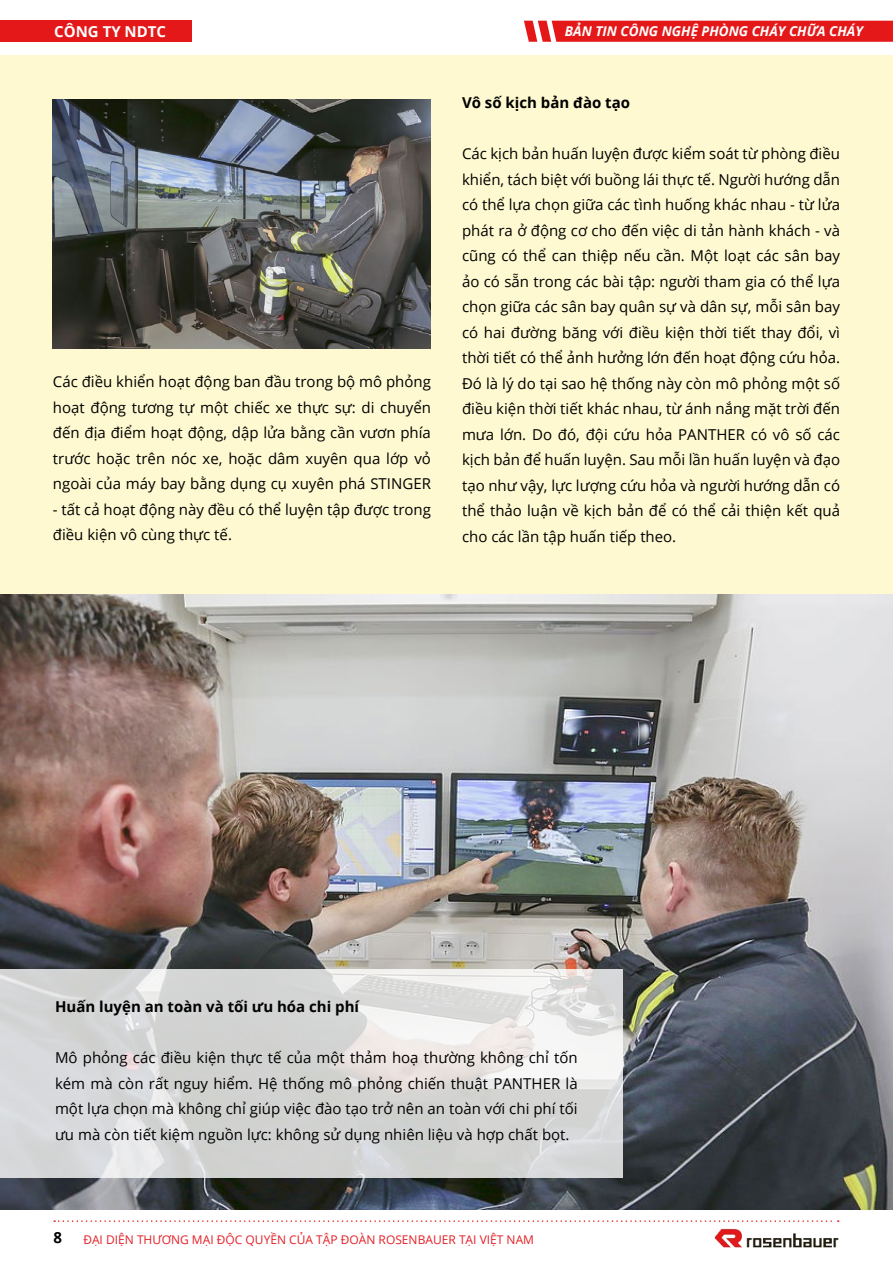
<style>
.page{position:relative;width:893px;height:1263px;background:#fff}
.page>*{position:absolute;margin:0;border:0;box-sizing:border-box;transform-origin:0 0}
.t1{font:15px/25.5px "Open Sans";color:#000;text-align:justify}
.t2{font:700 15px "Open Sans";color:#000}
.t3{font:700 15px "Open Sans";color:#fff}
.t4{font:700 15px "Open Sans";color:#000101}
.t5{font:italic 700 13.5px "Open Sans";color:#fff}
.t6{font:12px "Open Sans";color:#e41f26}
</style>
<div class="page">
<div style="left:0;top:21px;width:192px;height:21px;background:#e41819"></div>
<div style="left:0;top:55px;width:893px;height:539px;background:#fef9d0"></div>
<img style="left:53px;top:100px;width:378px;height:248px">
<img style="left:0;top:594px;width:893px;height:615px">
<svg style="left:0;top:969px;width:623px;height:209px;background:#dadad9"></svg>
<svg style="left:54px;top:1220px;width:785px;height:2px"></svg>
<img style="left:714px;top:1228px;width:125px;height:20px">
<svg style="left:524px;top:21px;width:369px;height:21px;background:#e52223"></svg>
<p class="t3" style="left:54px;top:21px;width:113px">Công Ty N DTC</p>
<p class="t5" style="left:565px;top:22px;width:300px">BẢN TIN CÔNG NGHỆ PHÒNG CHÁY CHỮA CHÁY</p>
<p class="t1" style="left:53px;top:368px;width:380px">Các điều khiển hoạt động ban đầu trong bộ mô phỏng hoạt động tương tự một chiếc xe thực sự: di chuyển đến địa điểm hoạt động, dập lửa bằng cần vươn phía trước hoặc trên nóc xe, hoặc dâm xuyên qua lớp vỏ ngoài của máy bay bằng dụng cụ xuyên phá STINGER</p>
<p class="t1" style="left:53px;top:496px;width:380px">- tất cả hoạt động này đều có thể luyện tập được trong điều kiện vô cùng thực tế.</p>
<p class="t2" style="left:462px;top:92px;width:170px">Vô số kịch bản đào tạo</p>
<p class="t1" style="left:462px;top:141px;width:380px">Các kịch bản huấn luyện được kiểm soát từ phòng điều khiển, tách biệt với buồng lái thực tế. Người hướng dẫn có thể lựa chọn giữa các tình huống khác nhau - từ lửa phát ra ở động cơ cho đến việc di tản hành khách - và cũng có thể can thiệp nếu cần. Một loạt các sân bay ảo có sẵn trong các bài tập: người tham gia có thể lựa chọn giữa các sân bay quân sự và dân sự, mỗi sân bay có hai đường băng với điều kiện thời tiết thay đổi, vì thời tiết có thể ảnh hưởng lớn đến hoạt động cứu hỏa.<br>Đó là lý do tại sao hệ thống này còn mô phỏng một số điều kiện thời tiết khác nhau, từ ánh nắng mặt trời đến mưa lớn. Do đó, đội cứu hỏa PANTHER có vô số các kịch bản để huấn luyện. Sau mỗi lần huấn luyện và đạo tạo như vậy, lực lượng cứu hỏa và người hướng dẫn có thể thảo luận về kịch bản để có thể cải thiện kết quả cho các lần tập huấn tiếp theo.</p>
<p class="t2" style="left:55px;top:996px;width:306px">Huấn luyện an toàn và tối ưu hóa chi phí</p>
<p class="t1" style="left:55px;top:1045px;width:524px">Mô phỏng các điều kiện thực tế của một thảm hoạ thường không chỉ tốn kém mà còn rất nguy hiểm. Hệ thống mô phỏng chiến thuật PANTHER là một lựa chọn mà không chỉ giúp việc đào tạo trở nên an toàn với chi phí tối ưu mà còn tiết kiệm nguồn lực: không sử dụng nhiên liệu và hợp chất bọt.</p>
<p class="t4" style="left:54px;top:1227px;width:10px">8</p>
<p class="t6" style="left:83px;top:1231px;width:452px">Đại diện Thương mại độc quyền của tập đoàn Rosenbauer tại Việt Nam</p>
</div>
